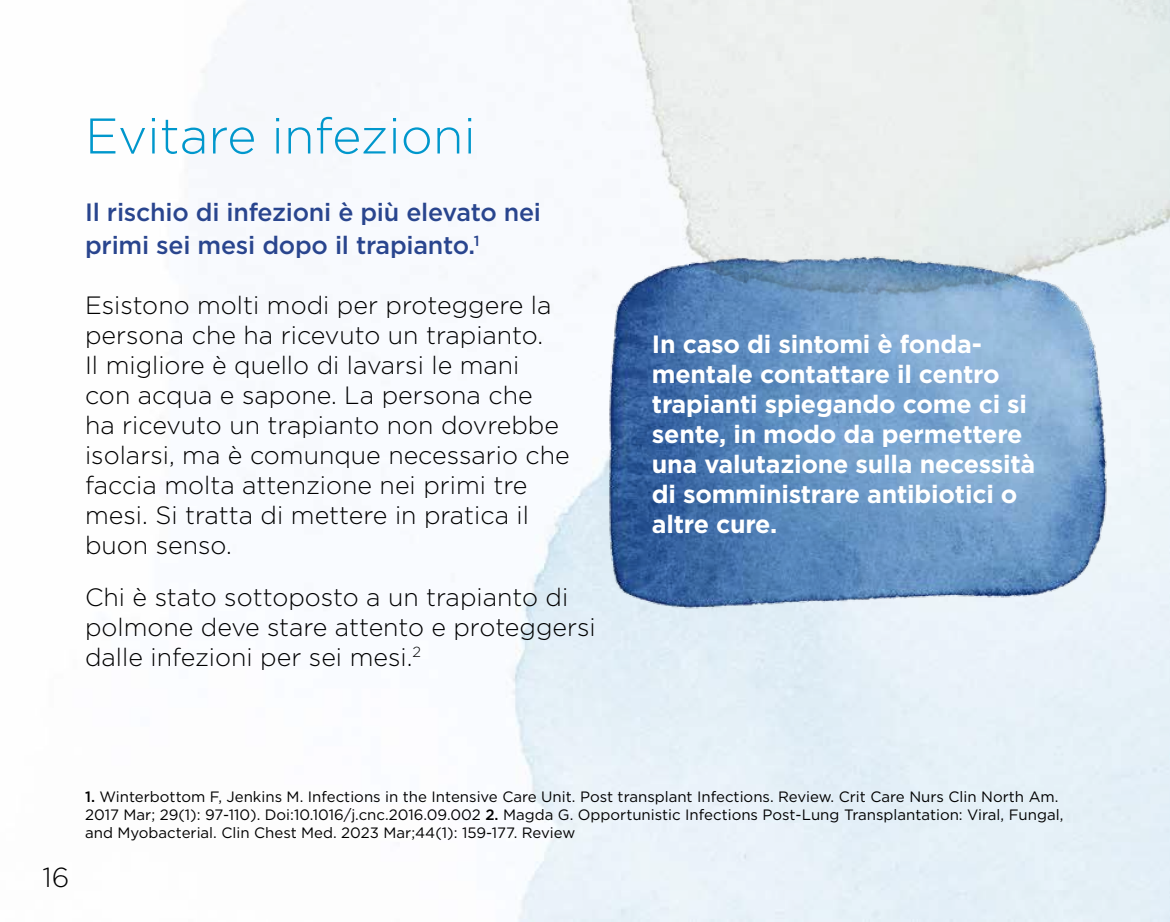
<style>
.page{position:relative;width:1170px;height:922px;background:#fff}
.page>*{position:absolute;margin:0;border:0;box-sizing:border-box;transform-origin:0 0}
.t1{font:300 50px "Gotham";color:#0097cc}
.t2{font:300 27.5px "Gotham";color:#000}
.t3{font:300 25px/30px "Gotham";color:#000}
.t4{font:700 25px/30px "Gotham";letter-spacing:-.01em;color:#fff}
.t5{font:500 25px/32.5px "Gotham";letter-spacing:-.01em;color:#29458e}
.t6{font:15px/18px "Gotham";color:#000}
.s1{font-weight:500}
</style>
<div class="page">
<img style="left:596px;top:234px;width:531px;height:402px">
<h1 class="t1" style="left:85px;top:104px;width:392px">Evitare infezioni</h1>
<p class="t5" style="left:85px;top:196px;width:457px">Il rischio di infezioni è più elevato nei primi sei mesi dopo il trapianto.<sup>1</sup></p>
<p class="t3" style="left:85px;top:289px;width:486px">Esistono molti modi per proteggere la persona che ha ricevuto un trapianto.<br>Il migliore è quello di lavarsi le mani con acqua e sapone. La persona che<br>ha ricevuto un trapianto non dovrebbe isolarsi, ma è comunque necessario che faccia molta attenzione nei primi tre mesi. Si tratta di mettere in pratica il buon senso.</p>
<p class="t3" style="left:85px;top:581px;width:512px">Chi è stato sottoposto a un trapianto di polmone deve stare attento e proteggersi dalle infezioni per sei mesi.<sup>2</sup></p>
<p class="t4" style="left:652px;top:329px;width:385px">In caso di sintomi è fonda&shy;mentale contattare il centro trapianti spiegando come ci si sente, in modo da permettere una valutazione sulla necessità di somministrare antibiotici o altre cure.</p>
<p class="t2" style="left:43px;top:859px;width:28px">16</p>
<p class="t6" style="left:85px;top:786px;width:979px"><span class="s1">1.</span> Winterbottom F, Jenkins M. Infections in the Intensive Care Unit. Post transplant Infections. Review. Crit Care Nurs Clin North Am.<br>2017 Mar; 29(1): 97-110). Doi:10.1016/j.cnc.2016.09.002 <span class="s1">2.</span> Magda G. Opportunistic Infections Post-Lung Transplantation: Viral, Fungal, and Myobacterial. Clin Chest Med. 2023 Mar;44(1): 159-177. Review</p>
</div>
